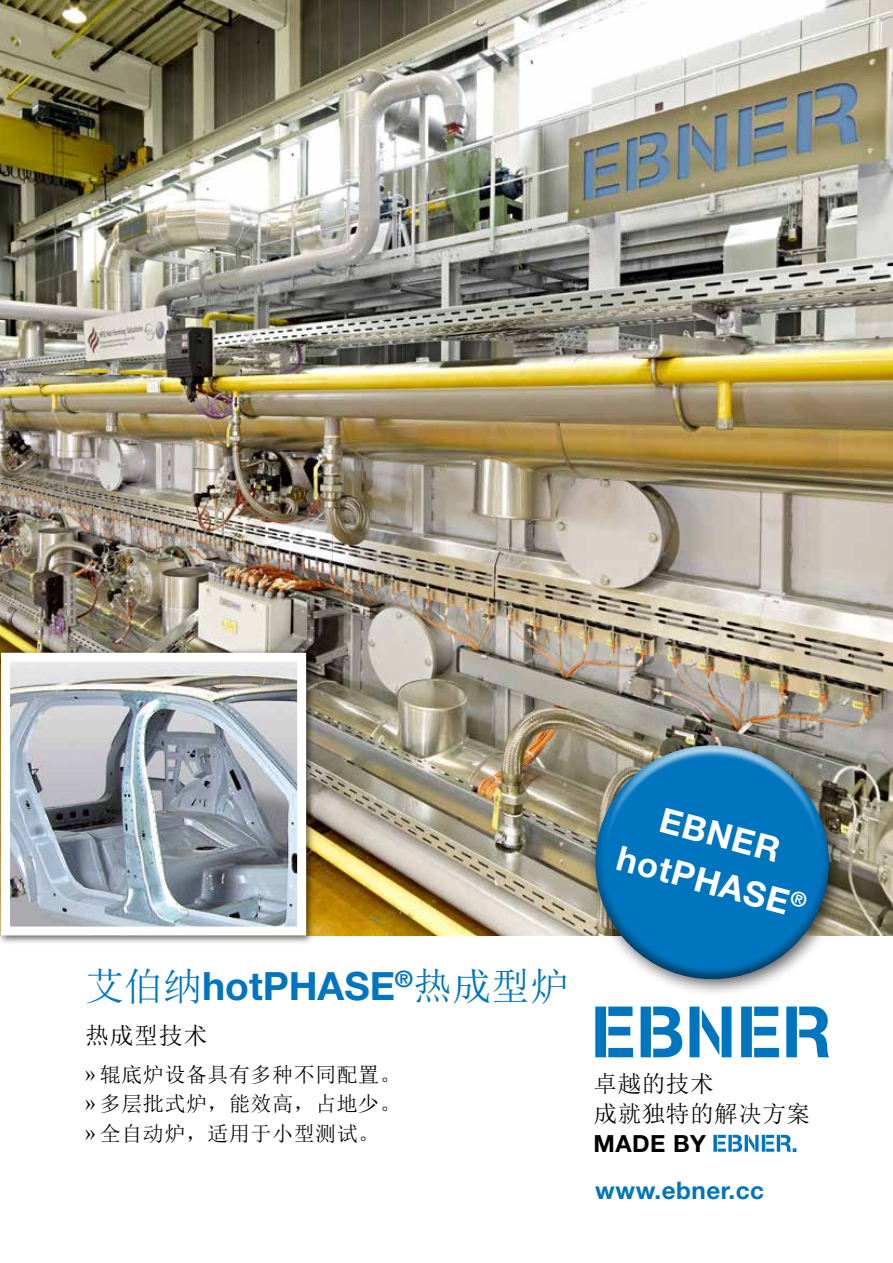
<style>
.page{position:relative;width:893px;height:1263px;background:#fff}
.page>*{position:absolute;margin:0;border:0;box-sizing:border-box;transform-origin:0 0}
.t1{font:700 39px "Helvetica Neue";color:#0075bf}
.t2{font:700 34.5px/48px "Helvetica Neue";color:#fff;text-align:center}
.t3{font:700 24.3px "Helvetica Neue";letter-spacing:.02em;color:#0075bf}
.t4{font:24px "Sim Sun";letter-spacing:.025em;color:#000}
.t5{font:23.7px/30px "Sim Sun";letter-spacing:.02em;color:#000}
.t6{font:700 23.7px "Helvetica Neue";letter-spacing:.02em;color:#000}
.t7{font:700 23.7px "Helvetica Neue";color:#0075bf}
.t8{font:21px/29.4px "Sim Sun";letter-spacing:.025em;color:#000;text-align:justify}
.s1{font-family:"Sim Sun";font-weight:400}
</style>
<div class="page">
<img style="left:0;top:0;width:893px;height:935px">
<img style="left:544px;top:695px;width:335px;height:298px">
<div style="left:0;top:647px;width:315px;height:297px;background:#000;opacity:.65"></div>
<img style="left:0;top:648px;width:311px;height:292px">
<svg style="left:713px;top:1135px;width:78px;height:17px"></svg>
<svg style="left:595px;top:1006px;width:234px;height:51px"></svg>
<h2 class="t2" style="left:637px;top:787px;width:195px;rotate:15deg">EBNER hotPHASE<sup>®</sup></h2>
<h1 class="t1" style="left:85px;top:962px;width:486px"><span class="s1">艾伯纳</span>hotPHASE<sup>®</sup><span class="s1">热成型炉</span></h1>
<p class="t4" style="left:85px;top:1023px;width:124px">热成型技术</p>
<p class="t8" style="left:85px;top:1060px;width:317px">» 辊底炉设备具有多种不同配置。» 多层批式炉，能效高，占地少。» 全自动炉，适用于小型测试。</p>
<p class="t5" style="left:594px;top:1068px;width:218px">卓越的技术<br>成就独特的解决方案</p>
<p class="t6" style="left:594px;top:1128px;width:114px">MADE BY</p>
<p class="t7" style="left:791px;top:1128px;width:8px">.</p>
<p class="t3" style="left:595px;top:1175px;width:170px">www.ebner.cc</p>
</div>
